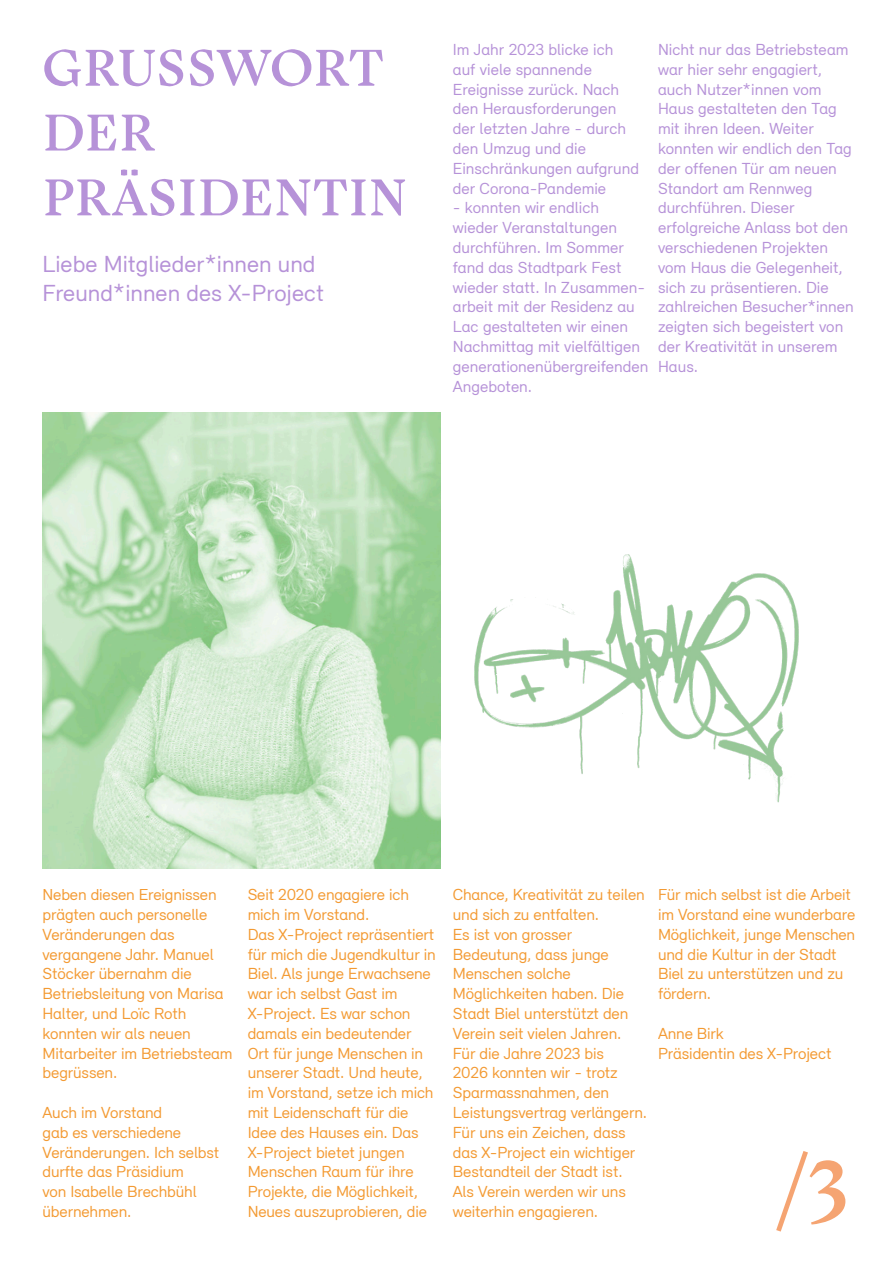
<style>
.page{position:relative;width:893px;height:1263px;background:#fff}
.page>*{position:absolute;margin:0;border:0;box-sizing:border-box;transform-origin:0 0}
.t1{font:500 90px "Lexik";color:#f49a62}
.t2{font:500 54px/64.8px "Lexik";color:#b692d8}
.t3{font:24px/28.8px "Relevant";color:#b692d8}
.t4{font:16.5px/19.8px "Relevant";letter-spacing:-.01em;color:#f28f1c}
.t5{font:16.5px/19.8px "Relevant";color:#b692d8}
</style>
<div class="page">
<img style="left:43px;top:413px;width:397px;height:455px">
<img style="left:474px;top:554px;width:325px;height:249px">
<p class="t2" style="left:43px;top:37px;width:366px">GRUSSWORT<br>DER<br>PRÄSIDENTIN</p>
<p class="t3" style="left:43px;top:249px;width:283px">Liebe Mitglieder*innen und<br>Freund*innen des X-Project</p>
<p class="t5" style="left:453px;top:39px;width:188px">Im Jahr 2023 blicke ich auf viele spannende<br>Ereignisse zurück. Nach den Herausforderungen der letzten Jahre - durch den Umzug und die<br>Einschränkungen aufgrund der Corona-Pandemie</p>
<p class="t5" style="left:453px;top:198px;width:197px">- konnten wir endlich wieder Veranstaltungen durchführen. Im Sommer fand das Stadtpark Fest wieder statt. In Zusammen&shy;arbeit mit der Residenz au<br>Lac gestalteten wir einen<br>Nachmittag mit vielfältigen generationenübergreifenden<br>Angeboten.</p>
<p class="t5" style="left:658px;top:39px;width:197px">Nicht nur das Betriebsteam war hier sehr engagiert, auch Nutzer*innen vom<br>Haus gestalteten den Tag mit ihren Ideen. Weiter konnten wir endlich den Tag der offenen Tür am neuen<br>Standort am Rennweg durchführen. Dieser erfolgreiche Anlass bot den verschiedenen Projekten vom Haus die Gelegenheit, sich zu präsentieren. Die zahlreichen Besucher*innen zeigten sich begeistert von der Kreativität in unserem<br>Haus.</p>
<p class="t4" style="left:43px;top:884px;width:192px">Neben diesen Ereignissen prägten auch personelle<br>Veränderungen das vergangene Jahr. Manuel<br>Stöcker übernahm die<br>Betriebsleitung von Marisa<br>Halter, und Loïc Roth konnten wir als neuen<br>Mitarbeiter im Betriebsteam begrüssen.</p>
<p class="t4" style="left:43px;top:1102px;width:178px">Auch im Vorstand<br>gab es verschiedene<br>Veränderungen. Ich selbst durfte das Präsidium<br>von Isabelle Brechbühl übernehmen.</p>
<p class="t4" style="left:248px;top:884px;width:190px">Seit 2020 engagiere ich mich im Vorstand.<br>Das X-Project repräsentiert für mich die Jugendkultur in<br>Biel. Als junge Erwachsene war ich selbst Gast im<br>X-Project. Es war schon damals ein bedeutender<br>Ort für junge Menschen in unserer Stadt. Und heute, im Vorstand, setze ich mich mit Leidenschaft für die<br>Idee des Hauses ein. Das<br>X-Project bietet jungen<br>Menschen Raum für ihre<br>Projekte, die Möglichkeit,<br>Neues auszuprobieren, die</p>
<p class="t4" style="left:453px;top:884px;width:196px">Chance, Kreativität zu teilen und sich zu entfalten.<br>Es ist von grosser<br>Bedeutung, dass junge<br>Menschen solche<br>Möglichkeiten haben. Die<br>Stadt Biel unterstützt den<br>Verein seit vielen Jahren.<br>Für die Jahre 2023 bis<br>2026 konnten wir - trotz<br>Sparmassnahmen, den<br>Leistungsvertrag verlängern.<br>Für uns ein Zeichen, dass das X-Project ein wichtiger<br>Bestandteil der Stadt ist.<br>Als Verein werden wir uns weiterhin engagieren.</p>
<p class="t4" style="left:658px;top:884px;width:199px">Für mich selbst ist die Arbeit im Vorstand eine wunderbare<br>Möglichkeit, junge Menschen und die Kultur in der Stadt<br>Biel zu unterstützen und zu fördern.</p>
<p class="t4" style="left:658px;top:1023px;width:175px">Anne Birk<br>Präsidentin des X-Project</p>
<h1 class="t1" style="left:775px;top:1142px;width:77px">/3</h1>
</div>
